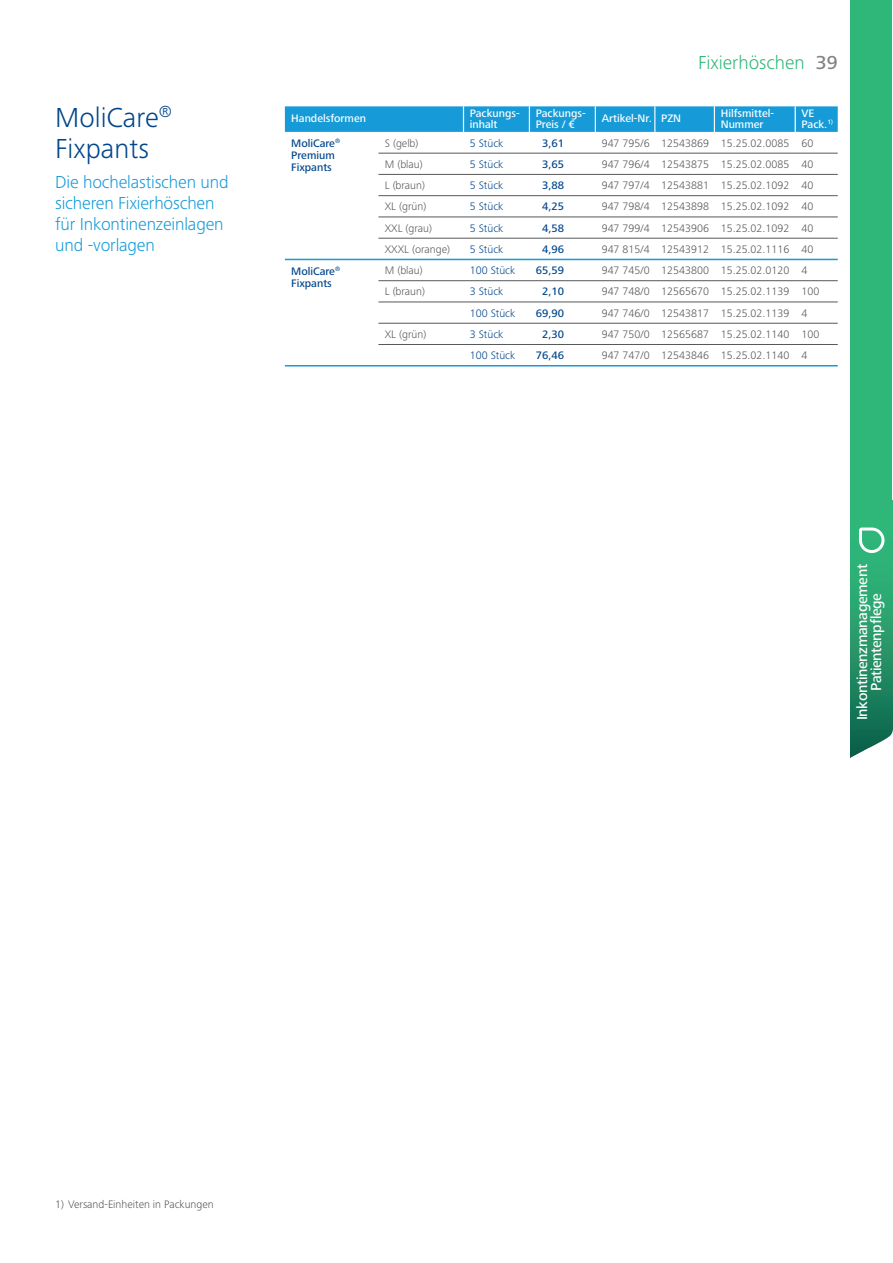
<style>
.page{position:relative;width:893px;height:1263px;background:#fff}
.page>*{position:absolute;margin:0;border:0;box-sizing:border-box;transform-origin:0 0}
.t1{font:300 28.5px/31.5px "Frutiger Next LTW1 G";color:#01468c}
.t2{font:300 19.5px "Frutiger Next LTW1 G";color:#2eb779}
.t3{font:300 18px/21px "Frutiger Next LTW1 G";letter-spacing:-.01em;color:#169bd8}
.t4{font:500 15px/14.2px "Frutiger Next LTW1 G";letter-spacing:-.025em;color:#fff;text-align:center}
.t5{font:300 11.25px "Frutiger Next LTW1 G";color:#57585a}
.t6{font:500 11.25px/12px "Frutiger Next LTW1 G";color:#01468c}
.t7{font:500 11.25px/11.2px "Frutiger Next LTW1 G";color:#fff}
.t8{font:300 11.25px "Frutiger Next LTW1 G";color:#01468c}
.s1{font-weight:500;color:#808285}
</style>
<div class="page">
<svg style="left:285px;top:106px;width:553px;height:26px;background:#1c9dd9"></svg>
<hr style="left:794px;top:106px;width:2px;height:26px;background:#fff">
<hr style="left:285px;top:365px;width:553px;height:2px;background:#169bd8">
<hr style="left:378px;top:174px;width:460px;height:1px;background:#57585a">
<hr style="left:378px;top:195px;width:460px;height:1px;background:#57585a">
<hr style="left:378px;top:217px;width:460px;height:1px;background:#57585a">
<hr style="left:378px;top:238px;width:460px;height:1px;background:#57585a">
<hr style="left:378px;top:280px;width:460px;height:1px;background:#57585a">
<hr style="left:378px;top:344px;width:460px;height:1px;background:#57585a">
<hr style="left:285px;top:259px;width:553px;height:1px;background:#169bd8">
<hr style="left:378px;top:153px;width:460px;height:1px;background:#57585a">
<hr style="left:378px;top:302px;width:460px;height:1px;background:#57585a">
<hr style="left:378px;top:323px;width:460px;height:1px;background:#57585a">
<div style="left:850px;top:0;width:43px;height:509px;background:#2eb779"></div>
<svg style="left:850px;top:509px;width:43px;height:249px;background:#339e73"></svg>
<hr style="left:892px;top:0;width:1px;height:500px;background:#fff">
<h1 class="t1" style="left:55px;top:104px;width:118px">MoliCare<sup>®<br></sup>Fixpants</h1>
<h3 class="t3" style="left:55px;top:173px;width:175px">Die hochelastischen und sicheren Fixierhöschen für Inkontinenzeinlagen und -vorlagen</h3>
<h2 class="t2" style="left:698px;top:55px;width:141px">Fixierhöschen <span class="s1">39</span></h2>
<p class="t7" style="left:291px;top:114px;width:76px">Handelsformen</p>
<p class="t7" style="left:470px;top:108px;width:51px">Packungs&shy;inhalt</p>
<p class="t7" style="left:536px;top:108px;width:51px">Packungs-<br>Preis / €</p>
<p class="t7" style="left:602px;top:114px;width:81px">Artikel-Nr. PZN</p>
<p class="t7" style="left:721px;top:108px;width:55px">Hilfsmittel-<br>Nummer</p>
<p class="t7" style="left:801px;top:108px;width:33px">VE<br>Pack.<sup>1)</sup></p>
<p class="t6" style="left:291px;top:138px;width:50px">MoliCare<sup>®<br></sup>Premium<br>Fixpants</p>
<p class="t5" style="left:385px;top:138px;width:35px">S (gelb)</p>
<p class="t8" style="left:470px;top:138px;width:35px">5 Stück</p>
<p class="t6" style="left:542px;top:138px;width:24px">3,61</p>
<p class="t5" style="left:602px;top:138px;width:213px">947 795/6 12543869 15.25.02.0085 60</p>
<p class="t5" style="left:385px;top:160px;width:39px">M (blau)</p>
<p class="t8" style="left:470px;top:160px;width:35px">5 Stück</p>
<p class="t6" style="left:542px;top:159px;width:24px">3,65</p>
<p class="t5" style="left:602px;top:160px;width:213px">947 796/4 12543875 15.25.02.0085 40</p>
<p class="t5" style="left:385px;top:181px;width:42px">L (braun)</p>
<p class="t8" style="left:470px;top:181px;width:35px">5 Stück</p>
<p class="t6" style="left:542px;top:180px;width:24px">3,88</p>
<p class="t5" style="left:602px;top:181px;width:213px">947 797/4 12543881 15.25.02.1092 40</p>
<p class="t5" style="left:385px;top:202px;width:43px">XL (grün)</p>
<p class="t8" style="left:470px;top:202px;width:35px">5 Stück</p>
<p class="t6" style="left:542px;top:201px;width:24px">4,25</p>
<p class="t5" style="left:602px;top:202px;width:213px">947 798/4 12543898 15.25.02.1092 40</p>
<p class="t5" style="left:385px;top:223px;width:49px">XXL (grau)</p>
<p class="t8" style="left:470px;top:223px;width:35px">5 Stück</p>
<p class="t6" style="left:542px;top:223px;width:24px">4,58</p>
<p class="t5" style="left:602px;top:223px;width:213px">947 799/4 12543906 15.25.02.1092 40</p>
<p class="t5" style="left:385px;top:244px;width:67px">XXXL (orange)</p>
<p class="t8" style="left:470px;top:244px;width:35px">5 Stück</p>
<p class="t6" style="left:542px;top:244px;width:24px">4,96</p>
<p class="t5" style="left:602px;top:244px;width:213px">947 815/4 12543912 15.25.02.1116 40</p>
<p class="t6" style="left:291px;top:266px;width:50px">MoliCare<sup>®<br></sup>Fixpants</p>
<p class="t5" style="left:385px;top:266px;width:39px">M (blau)</p>
<p class="t8" style="left:470px;top:266px;width:47px">100 Stück</p>
<p class="t6" style="left:536px;top:266px;width:30px">65,59</p>
<p class="t5" style="left:602px;top:266px;width:207px">947 745/0 12543800 15.25.02.0120 4</p>
<p class="t5" style="left:385px;top:287px;width:42px">L (braun)</p>
<p class="t8" style="left:470px;top:287px;width:35px">3 Stück</p>
<p class="t6" style="left:542px;top:287px;width:24px">2,10</p>
<p class="t5" style="left:602px;top:287px;width:219px">947 748/0 12565670 15.25.02.1139 100</p>
<p class="t8" style="left:470px;top:308px;width:47px">100 Stück</p>
<p class="t6" style="left:536px;top:308px;width:30px">69,90</p>
<p class="t5" style="left:602px;top:308px;width:207px">947 746/0 12543817 15.25.02.1139 4</p>
<p class="t5" style="left:385px;top:330px;width:43px">XL (grün)</p>
<p class="t8" style="left:470px;top:330px;width:35px">3 Stück</p>
<p class="t6" style="left:542px;top:329px;width:24px">2,30</p>
<p class="t5" style="left:602px;top:330px;width:219px">947 750/0 12565687 15.25.02.1140 100</p>
<p class="t8" style="left:470px;top:351px;width:47px">100 Stück</p>
<p class="t6" style="left:536px;top:350px;width:30px">76,46</p>
<p class="t5" style="left:602px;top:351px;width:207px">947 747/0 12543846 15.25.02.1140 4</p>
<h3 class="t4" style="left:856px;top:720px;width:158px;rotate:-90deg">Inkontinenzmanagement<br>Patientenpflege</h3>
<p class="t5" style="left:55px;top:1199px;width:160px">1) Versand-Einheiten in Packungen</p>
</div>
